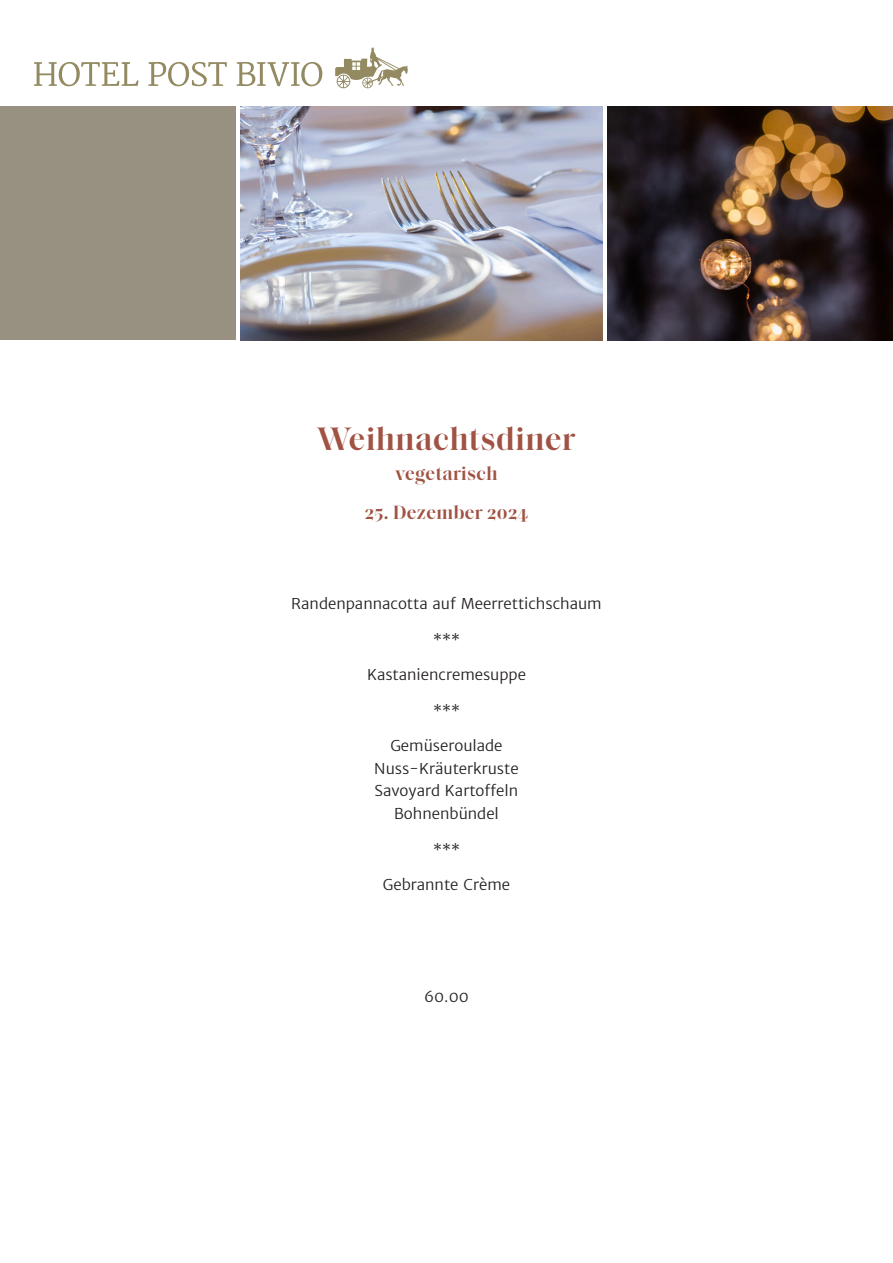
<style>
.page{position:relative;width:893px;height:1263px;background:#fff}
.page>*{position:absolute;margin:0;border:0;box-sizing:border-box;transform-origin:0 0}
.t1{font:600 33px "Saol Display";letter-spacing:.02em;color:#a05243}
.t2{font:600 19.5px "Saol Display";letter-spacing:.02em;color:#a05243}
.t3{font:300 15px/22.5px "Merriweather Sans";color:#231f20;text-align:center}
</style>
<div class="page">
<img style="left:240px;top:106px;width:363px;height:234px">
<div style="left:0;top:106px;width:235px;height:234px;background:#989182"></div>
<img style="left:607px;top:106px;width:286px;height:234px">
<svg style="left:34px;top:62px;width:105px;height:24px"></svg>
<svg style="left:148px;top:62px;width:79px;height:24px"></svg>
<svg style="left:237px;top:62px;width:85px;height:24px"></svg>
<svg style="left:335px;top:48px;width:73px;height:40px"></svg>
<h1 class="t1" style="left:317px;top:414px;width:260px">Weihnachtsdiner</h1>
<h2 class="t2" style="left:395px;top:458px;width:103px">vegetarisch</h2>
<h2 class="t2" style="left:365px;top:497px;width:165px">25. Dezember 2024</h2>
<p class="t3" style="left:291px;top:592px;width:312px">Randenpannacotta auf Meerrettichschaum</p>
<p class="t3" style="left:433px;top:628px;width:28px">***</p>
<p class="t3" style="left:367px;top:663px;width:160px">Kastaniencremesuppe</p>
<p class="t3" style="left:433px;top:699px;width:28px">***</p>
<p class="t3" style="left:374px;top:734px;width:146px">Gemüseroulade<br>Nuss-Kräuterkruste<br>Savoyard Kartoffeln<br>Bohnenbündel</p>
<p class="t3" style="left:433px;top:838px;width:28px">***</p>
<p class="t3" style="left:383px;top:873px;width:129px">Gebrannte Crème</p>
<p class="t3" style="left:424px;top:985px;width:46px">60.00</p>
</div>
